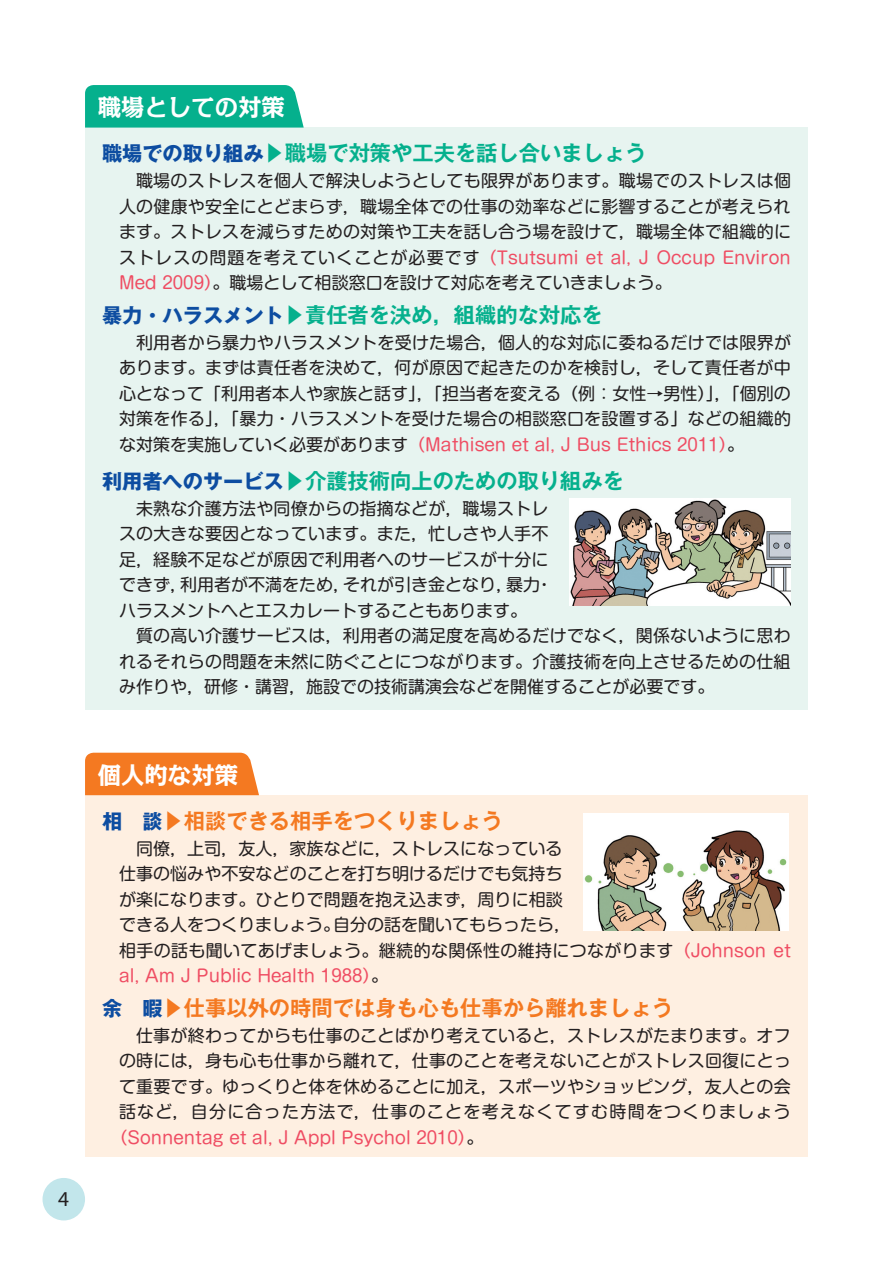
<style>
.page{position:relative;width:893px;height:1263px;background:#fff}
.page>*{position:absolute;margin:0;border:0;box-sizing:border-box;transform-origin:0 0}
.t1{font:700 23.4px "Kakumin Pro";color:#fff}
.t2{font:700 21.3px "Gothic MB101 Pro De";color:#05b08d}
.t3{font:700 21.3px "Gothic MB101 Pro De";color:#f47921}
.t4{font:21.3px "Myriad";color:#231f20}
.t5{font:16.95px/25.5px "Shin M Go Pro";letter-spacing:.005em;color:#231f20;text-align:justify}
.t6{font:16.95px "Shin M Go Pro";letter-spacing:.075em;color:#231f20}
.t7{font:16.95px "Shin M Go Pro";color:#ef4d63}
.s1{font-family:"Gothic MB101 Pro";font-size:20.25px;color:#0d4da1}
.s2{color:#ef4d63}
.s3{color:#231f20}
</style>
<div class="page">
<div style="left:43px;top:1178px;width:42px;height:42px;background:#c2e6eb;border-radius:50%"></div>
<div style="left:85px;top:128px;width:723px;height:582px;background:#e7f4f0"></div>
<svg style="left:85px;top:85px;width:219px;height:43px;background:#0eb291"></svg>
<div style="left:85px;top:795px;width:723px;height:362px;background:#feefe1"></div>
<div style="left:85px;top:753px;width:174px;height:42px;background:#f47921"></div>
<img style="left:570px;top:499px;width:220px;height:106px">
<img style="left:584px;top:813px;width:204px;height:117px">
<p class="t4" style="left:58px;top:1189px;width:12px">4</p>
<h1 class="t1" style="left:98px;top:89px;width:189px">職場としての対策</h1>
<p class="t2" style="left:102px;top:135px;width:546px"><span class="s1">職場での取り組み</span>▶職場で対策や工夫を話し合いましょう</p>
<p class="t5" style="left:119px;top:166px;width:673px;text-indent:17px">職場のストレスを個人で解決しようとしても限界があります。職場でのストレスは個人の健康や安全にとどまらず，職場全体での仕事の効率などに影響することが考えられます。ストレスを減らすための対策や工夫を話し合う場を設けて，職場全体で組織的にストレスの問題を考えていくことが必要です<span class="s2">（Tsutsumi et al, J Occup Environ Med 2009）</span>。職場として相談窓口を設けて対応を考えていきましょう。</p>
<p class="t2" style="left:102px;top:297px;width:502px"><span class="s1">暴力・ハラスメント</span>▶責任者を決め，組織的な対応を</p>
<p class="t5" style="left:119px;top:328px;width:673px;text-indent:17px">利用者から暴力やハラスメントを受けた場合，個人的な対応に委ねるだけでは限界があります。まずは責任者を決めて，何が原因で起きたのかを検討し，そして責任者が中心となって「利用者本人や家族と話す」，「担当者を変える（例：女性→男性）」，「個別の対策を作る」，「暴力・ハラスメントを受けた場合の相談窓口を設置する」などの組織的な対策を実施していく必要があります<span class="s2">（Mathisen et al, J Bus Ethics 2011）</span>。</p>
<p class="t2" style="left:102px;top:463px;width:523px"><span class="s1">利用者へのサービス</span>▶介護技術向上のための取り組みを</p>
<p class="t5" style="left:119px;top:493px;width:435px;text-align:left;text-indent:17px">未熟な介護方法や同僚からの指摘などが，職場ストレスの大きな要因となっています。また，忙しさや人手不足，経験不足などが原因で利用者へのサービスが十分にできず，利用者が不満をため，それが引き金となり，暴力・ハラスメントへとエスカレートすることもあります。</p>
<p class="t5" style="left:119px;top:621px;width:673px;text-indent:17px">質の高い介護サービスは，利用者の満足度を高めるだけでなく，関係ないように思われるそれらの問題を未然に防ぐことにつながります。介護技術を向上させるための仕組み作りや，研修・講習，施設での技術講演会などを開催することが必要です。</p>
<h1 class="t1" style="left:98px;top:756px;width:142px">個人的な対策</h1>
<p class="t3" style="left:102px;top:803px;width:402px"><span class="s1">相　談</span>▶相談できる相手をつくりましょう</p>
<p class="t5" style="left:119px;top:834px;width:673px;text-align:left;text-indent:17px">同僚，上司，友人，家族などに，ストレスになっている<br>仕事の悩みや不安などのことを打ち明けるだけでも気持ち<br>が楽になります。ひとりで問題を抱え込まず，周りに相談<br>できる人をつくりましょう。自分の話を聞いてもらったら，<br>相手の話も聞いてあげましょう。継続的な関係性の維持につながります<span class="s2">（Johnson et al, Am J Public Health 1988）</span>。</p>
<p class="t3" style="left:102px;top:990px;width:572px"><span class="s1">余　暇</span>▶仕事以外の時間では身も心も仕事から離れましょう</p>
<p class="t5" style="left:136px;top:1021px;width:656px">仕事が終わってからも仕事のことばかり考えていると，ストレスがたまります。オフ</p>
<p class="t5" style="left:119px;top:1046px;width:673px">の時には，身も心も仕事から離れて，仕事のことを考えないことがストレス回復にとっ</p>
<p class="t5" style="left:119px;top:1072px;width:673px">て重要です。ゆっくりと体を休めることに加え，スポーツやショッピング，友人との会</p>
<p class="t6" style="left:119px;top:1098px;width:673px">話など，自分に合った方法で，仕事のことを考えなくてすむ時間をつくりましょう</p>
<p class="t7" style="left:111px;top:1124px;width:374px">（Sonnentag et al, J Appl Psychol 2010）<span class="s3">。</span></p>
</div>
